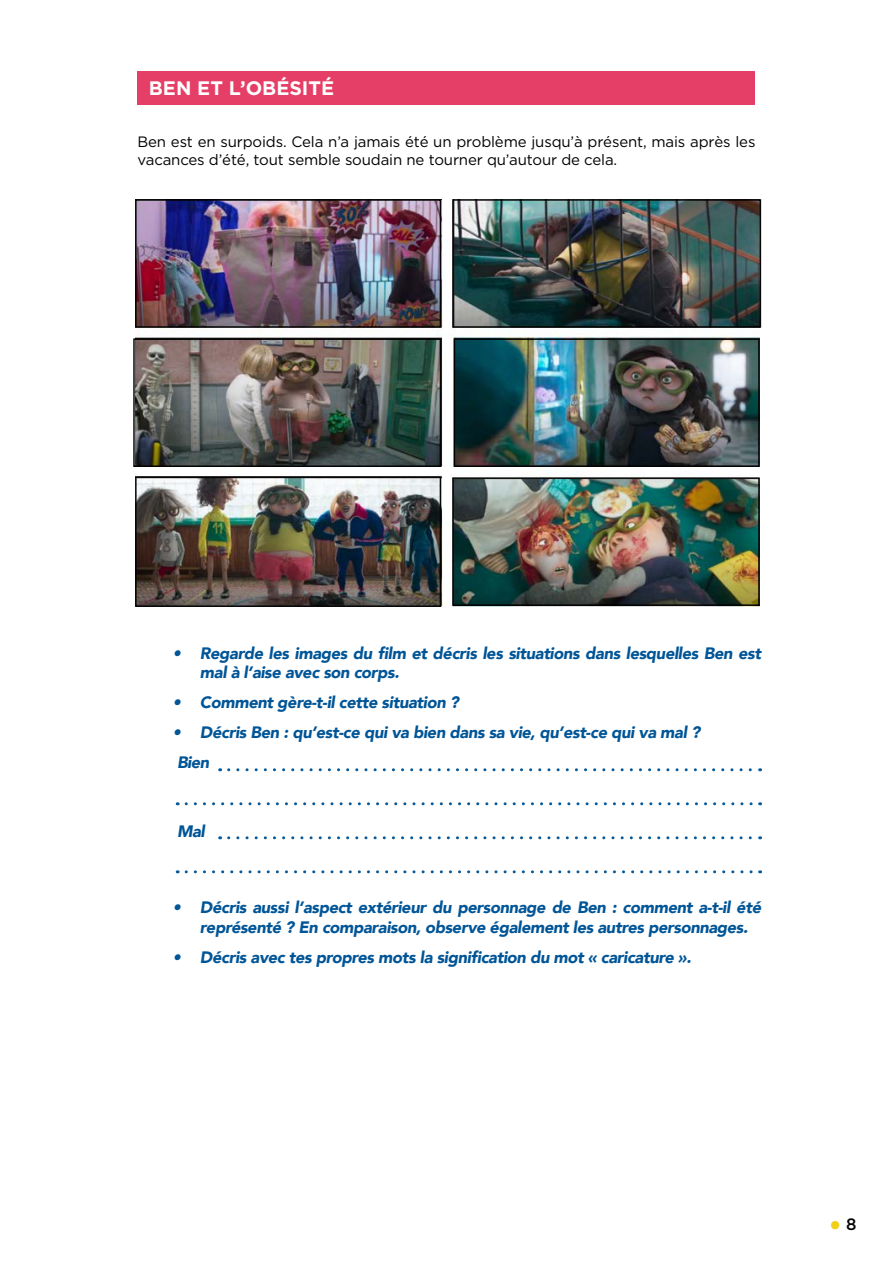
<style>
.page{position:relative;width:893px;height:1263px;background:#fff}
.page>*{position:absolute;margin:0;border:0;box-sizing:border-box;transform-origin:0 0}
.t1{font:31.5px "Minion Pro";color:#f0cf17}
.t2{font:700 19.5px "Gotham";color:#fff}
.t3{font:italic 900 16.5px/19.8px "Avenir";letter-spacing:-.025em;color:#005597}
.t4{font:15px/18px "Gotham";letter-spacing:-.01em;color:#000}
.s1{font-family:"Gotham";font-weight:500;font-size:16.5px;color:#000}
</style>
<div class="page">
<div style="left:138px;top:71px;width:617px;height:33px;background:#e63f67"></div>
<img style="left:135px;top:199px;width:625px;height:408px">
<svg style="left:229px;top:768px;width:532px;height:3px"></svg>
<svg style="left:186px;top:802px;width:575px;height:3px"></svg>
<svg style="left:229px;top:836px;width:532px;height:3px"></svg>
<svg style="left:186px;top:870px;width:575px;height:3px"></svg>
<div style="left:135px;top:199px;width:306px;height:129px;border:2px solid #000"></div>
<div style="left:452px;top:199px;width:309px;height:129px;border:2px solid #000"></div>
<div style="left:133px;top:338px;width:308px;height:129px;border:2px solid #000"></div>
<div style="left:454px;top:338px;width:306px;height:129px;border:2px solid #000"></div>
<div style="left:135px;top:476px;width:306px;height:131px;border:2px solid #000"></div>
<div style="left:452px;top:477px;width:308px;height:129px;border:2px solid #000"></div>
<p class="t2" style="left:149px;top:77px;width:187px">BEN ET L’OBÉSITÉ</p>
<p class="t4" style="left:138px;top:132px;width:619px">Ben est en surpoids. Cela n’a jamais été un problème jusqu’à présent, mais après les vacances d’été, tout semble soudain ne tourner qu’autour de cela.</p>
<p class="t3" style="left:200px;top:643px;width:563px;text-indent:-27px">• Regarde les images du film et décris les situations dans lesquelles Ben est mal à l’aise avec son corps.</p>
<p class="t3" style="left:173px;top:693px;width:288px">• Comment gère-t-il cette situation ?</p>
<p class="t3" style="left:173px;top:717px;width:529px;line-height:30px">• Décris Ben : qu’est-ce qui va bien dans sa vie, qu’est-ce qui va mal ?<br>Bien</p>
<p class="t3" style="left:177px;top:822px;width:29px">Mal</p>
<p class="t3" style="left:200px;top:897px;width:563px;text-indent:-27px">• Décris aussi l’aspect extérieur du personnage de Ben : comment a-t-il été représenté ? En comparaison, observe également les autres personnages.</p>
<p class="t3" style="left:173px;top:947px;width:520px">• Décris avec tes propres mots la signification du mot « caricature ».</p>
<h1 class="t1" style="left:829px;top:1201px;width:29px">• <span class="s1">8</span></h1>
</div>
